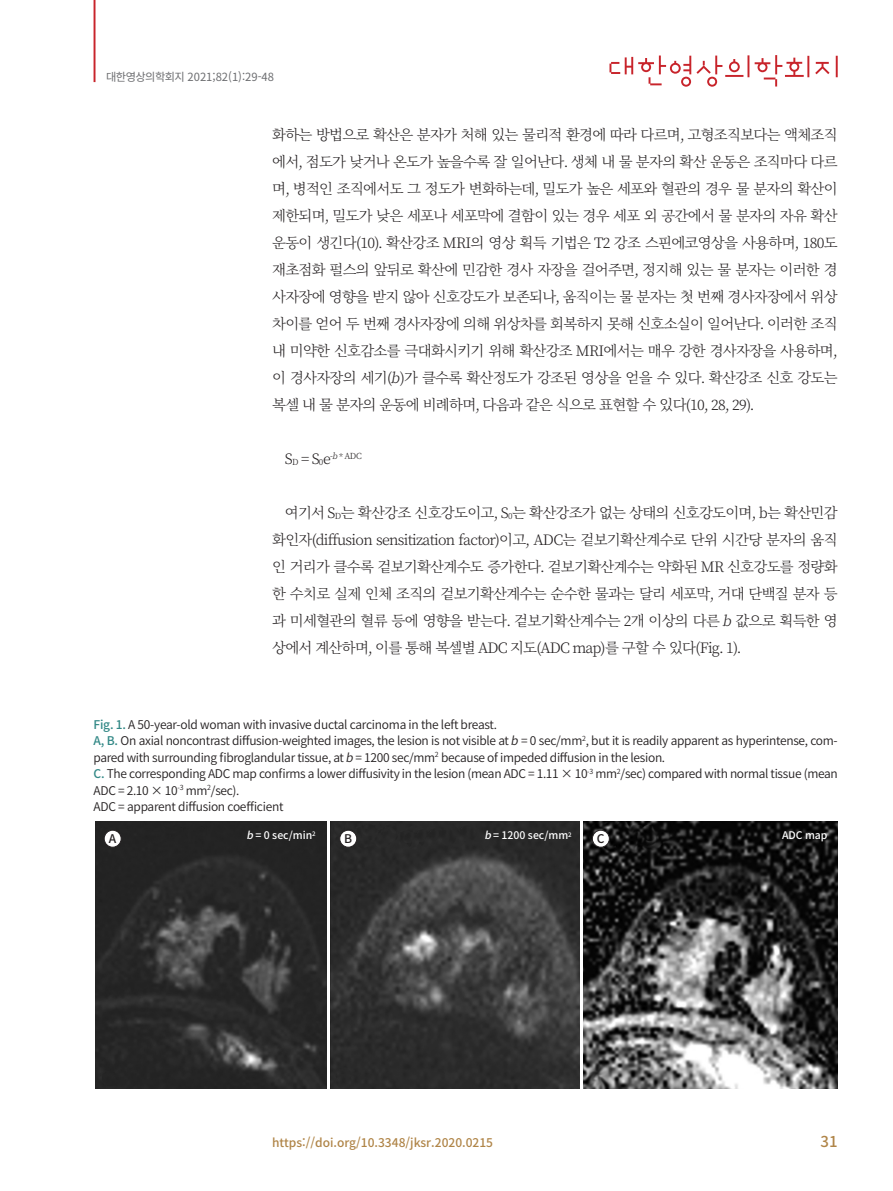
<style>
.page{position:relative;width:893px;height:1191px;background:#fff}
.page>*{position:absolute;margin:0;border:0;box-sizing:border-box;transform-origin:0 0}
.t1{font:500 15px "Noto Sans CJ Kkr";color:#b08548}
.t2{font:300 14.4px/27px "Noto Serif CJ Kkr";letter-spacing:-.05em;color:#231f20;text-align:justify}
.t3{font:600 12px/16.5px "Noto Sans CJ Kkr";letter-spacing:-.025em;color:#231f20}
.t4{font:500 12px "Noto Sans CJ Kkr";color:#b08548}
.t5{font:500 12px "Noto Sans CJ Kkr";color:#231f20}
.t6{font:11.25px "Noto Sans CJ Kkr";letter-spacing:-.05em;color:#6c6d70}
.t7{font:500 10.5px "Noto Sans CJ Kkr";color:#fff}
.t8{font:300 8.4px "Noto Serif CJ Kkr";color:#231f20}
.s1{font-style:italic}
.s2{font-size:14.4px}
.s3{font-size:8.4px}
.s4{font-weight:500;color:#328886}
</style>
<div class="page">
<hr style="left:94px;top:0;width:1px;height:82px;background:#c8242b">
<svg style="left:609px;top:55px;width:229px;height:32px"></svg>
<img style="left:95px;top:821px;width:232px;height:268px">
<img style="left:331px;top:821px;width:248px;height:268px">
<img style="left:583px;top:821px;width:255px;height:268px">
<div style="left:104px;top:830px;width:17px;height:17px;background:#fff;border-radius:50%"></div>
<div style="left:104px;top:830px;width:17px;height:17px;border:1px solid #231f20;border-radius:50%"></div>
<div style="left:340px;top:830px;width:17px;height:17px;background:#fff;border-radius:50%"></div>
<div style="left:340px;top:830px;width:17px;height:17px;border:1px solid #231f20;border-radius:50%"></div>
<div style="left:592px;top:830px;width:17px;height:17px;background:#fff;border-radius:50%"></div>
<div style="left:592px;top:830px;width:17px;height:17px;border:1px solid #231f20;border-radius:50%"></div>
<p class="t6" style="left:106px;top:70px;width:169px">대한영상의학회지 2021;82(1):29-48</p>
<p class="t2" style="left:272px;top:122px;width:567px">화하는 방법으로 확산은 분자가 처해 있는 물리적 환경에 따라 다르며, 고형조직보다는 액체조직 에서, 점도가 낮거나 온도가 높을수록 잘 일어난다. 생체 내 물 분자의 확산 운동은 조직마다 다르 며, 병적인 조직에서도 그 정도가 변화하는데, 밀도가 높은 세포와 혈관의 경우 물 분자의 확산이 제한되며, 밀도가 낮은 세포나 세포막에 결함이 있는 경우 세포 외 공간에서 물 분자의 자유 확산 운동이 생긴다(10). 확산강조 MRI의 영상 획득 기법은 T2 강조 스핀에코영상을 사용하며, 180도 재초점화 펄스의 앞뒤로 확산에 민감한 경사 자장을 걸어주면, 정지해 있는 물 분자는 이러한 경 사자장에 영향을 받지 않아 신호강도가 보존되나, 움직이는 물 분자는 첫 번째 경사자장에서 위상 차이를 얻어 두 번째 경사자장에 의해 위상차를 회복하지 못해 신호소실이 일어난다. 이러한 조직 내 미약한 신호감소를 극대화시키기 위해 확산강조 MRI에서는 매우 강한 경사자장을 사용하며, 이 경사자장의 세기(<span class="s1">b</span>)가 클수록 확산정도가 강조된 영상을 얻을 수 있다. 확산강조 신호 강도는 복셀 내 물 분자의 운동에 비례하며, 다음과 같은 식으로 표현할 수 있다(10, 28, 29).</p>
<p class="t8" style="left:285px;top:451px;width:78px"><span class="s2">S</span>D <span class="s2">= S</span>0<span class="s2">e</span>-<span class="s1">b</span>* ADC</p>
<p class="t2" style="left:272px;top:500px;width:567px;text-indent:13px">여기서 S<span class="s3">D</span>는 확산강조 신호강도이고, S<span class="s3">0</span>는 확산강조가 없는 상태의 신호강도이며, b는 확산민감 화인자(diffusion sensitization factor)이고, ADC는 겉보기확산계수로 단위 시간당 분자의 움직 인 거리가 클수록 겉보기확산계수도 증가한다. 겉보기확산계수는 약화된 MR 신호강도를 정량화 한 수치로 실제 인체 조직의 겉보기확산계수는 순수한 물과는 달리 세포막, 거대 단백질 분자 등 과 미세혈관의 혈류 등에 영향을 받는다. 겉보기확산계수는 2개 이상의 다른 <span class="s1">b</span>값으로 획득한 영 상에서 계산하며, 이를 통해 복셀별 ADC 지도(ADC map)를 구할 수 있다(Fig. 1).</p>
<p class="t3" style="left:94px;top:716px;width:746px"><span class="s4">Fig. 1.</span> A 50-year-old woman with invasive ductal carcinoma in the left breast.<br><span class="s4">A, B.</span> On axial noncontrast diffusion-weighted images, the lesion is not visible at <span class="s1">b</span>= 0 sec/mm<sup>2</sup>, but it is readily apparent as hyperintense, com&shy;pared with surrounding fibroglandular tissue, at <span class="s1">b</span>= 1200 sec/mm<sup>2</sup> because of impeded diffusion in the lesion.<br><span class="s4">C.</span> The corresponding ADC map confirms a lower diffusivity in the lesion (mean ADC = 1.11 × 10<sup>-3</sup> mm<sup>2</sup>/sec) compared with normal tissue (mean ADC = 2.10 × 10<sup>-3</sup> mm<sup>2</sup>/sec).<br>ADC = apparent diffusion coefficient</p>
<p class="t7" style="left:247px;top:829px;width:71px"><span class="s1">b</span>= 0 sec/min<sup>2</sup></p>
<p class="t7" style="left:484px;top:829px;width:89px"><span class="s1">b</span>= 1200 sec/mm<sup>2</sup></p>
<p class="t7" style="left:782px;top:829px;width:47px">ADC map</p>
<p class="t5" style="left:109px;top:832px;width:9px">A</p>
<p class="t5" style="left:344px;top:832px;width:10px">B</p>
<p class="t5" style="left:597px;top:832px;width:9px">C</p>
<p class="t4" style="left:272px;top:1135px;width:222px">https://doi.org/10.3348/jksr.2020.0215</p>
<p class="t1" style="left:821px;top:1132px;width:19px">31</p>
</div>
